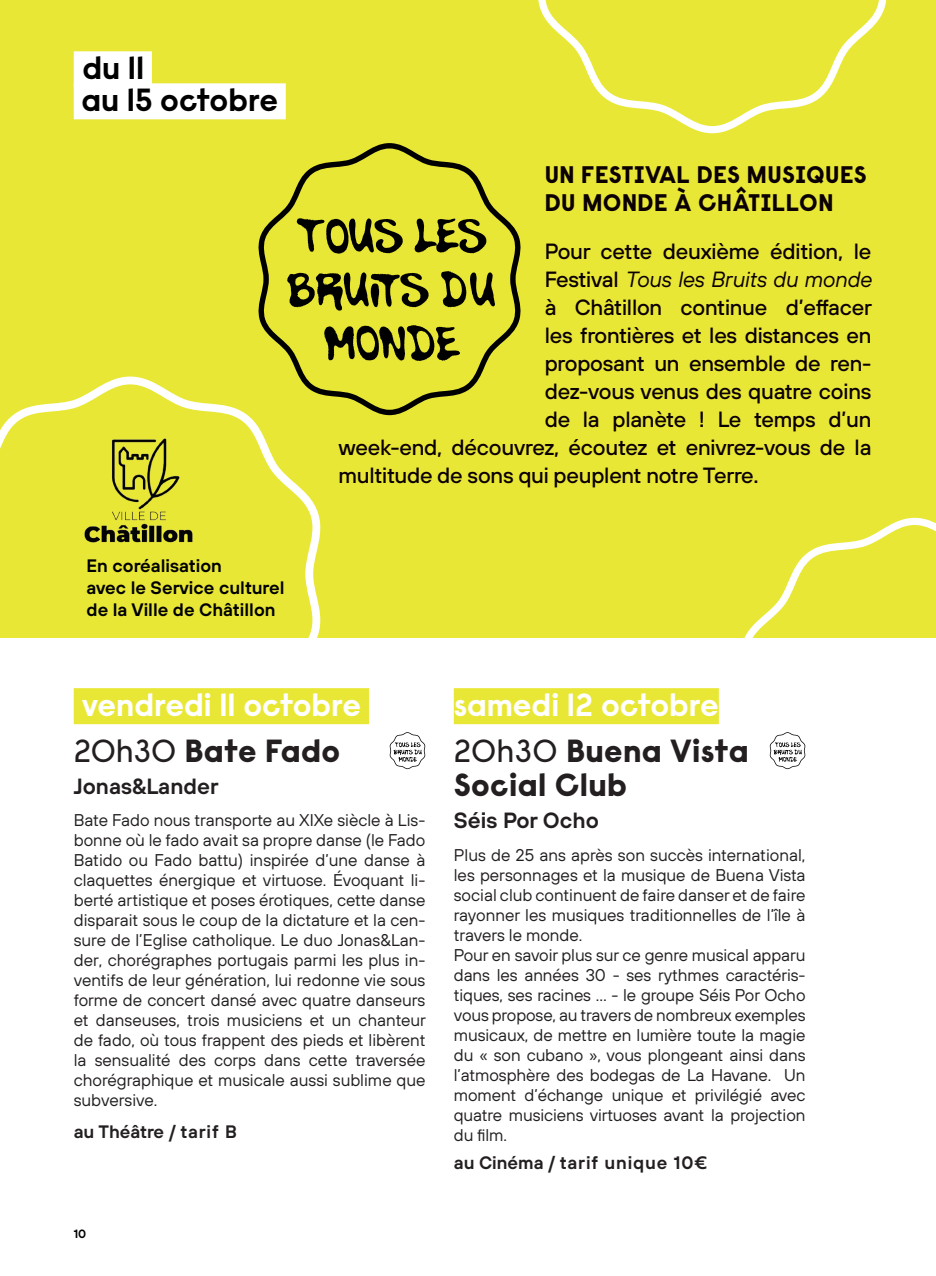
<style>
.page{position:relative;width:936px;height:1276px;background:#fff}
.page>*{position:absolute;margin:0;border:0;box-sizing:border-box;transform-origin:0 0}
.t1{font:700 32px/45.4px "Raisonne";color:#fff}
.t2{font:700 32px/32px "Raisonne";color:#000001}
.t3{font:800 32px "Raisonne";letter-spacing:.01em;color:#231f20}
.t4{font:800 24px/28.8px "Raisonne";letter-spacing:.02em;color:#0b0002}
.t5{font:500 22px "TT Hoves";letter-spacing:-.01em;color:#0b0002}
.t6{font:italic 22px "TT Hoves";letter-spacing:-.01em;color:#0b0002}
.t7{font:600 22px "TT Hoves";color:#231f20}
.t8{font:600 18px/22px "TT Hoves";color:#000001}
.t9{font:600 18px "TT Hoves";letter-spacing:.05em;color:#231f20}
.t10{font:600 18px "TT Hoves";color:#231f20}
.t11{font:17px/20px "TT Hoves";letter-spacing:-.005em;color:#231f20;text-align:justify}
.t12{font:600 12px "TT Hoves";color:#000001}
.s1{font-weight:500;font-style:normal}
.s2{font-weight:400;color:#231f20}
.s3{font-weight:800;color:#231f20}
</style>
<div class="page">
<div style="left:0;top:0;width:935px;height:638px;background:#e9e736"></div>
<svg style="left:0;top:376px;width:321px;height:262px"></svg>
<div style="left:74px;top:51px;width:78px;height:36px;background:#fff"></div>
<div style="left:74px;top:83px;width:212px;height:36px;background:#fff"></div>
<div style="left:74px;top:688px;width:295px;height:36px;background:#e9e736"></div>
<div style="left:454px;top:688px;width:264px;height:36px;background:#e9e736"></div>
<svg style="left:257px;top:143px;width:264px;height:272px"></svg>
<svg style="left:414px;top:218px;width:72px;height:35px"></svg>
<svg style="left:297px;top:218px;width:106px;height:36px"></svg>
<svg style="left:441px;top:271px;width:54px;height:36px"></svg>
<svg style="left:287px;top:272px;width:141px;height:39px"></svg>
<svg style="left:324px;top:325px;width:136px;height:36px"></svg>
<svg style="left:389px;top:732px;width:36px;height:37px"></svg>
<svg style="left:769px;top:732px;width:36px;height:37px"></svg>
<svg style="left:538px;top:0;width:349px;height:133px"></svg>
<svg style="left:744px;top:518px;width:191px;height:120px"></svg>
<img style="left:81px;top:403px;width:125px;height:189px">
<h1 class="t2" style="left:81px;top:52px;width:198px">du 11<br>au 15 octobre</h1>
<p class="t8" style="left:86px;top:554px;width:199px">En coréalisation<br>avec le Service culturel de la Ville de Châtillon</p>
<h2 class="t4" style="left:544px;top:159px;width:323px">UN FESTIVAL DES MUSIQUES<br>DU MONDE À CHÂTILLON</h2>
<p class="t5" style="left:544px;top:237px;width:328px">Pour cette deuxième édition, le</p>
<p class="t6" style="left:544px;top:265px;width:328px"><span class="s1">Festival</span> Tous les Bruits du monde</p>
<p class="t5" style="left:544px;top:293px;width:329px">à Châtillon continue d’effacer</p>
<p class="t5" style="left:544px;top:321px;width:328px">les frontières et les distances en</p>
<p class="t5" style="left:544px;top:349px;width:328px">proposant un ensemble de ren-</p>
<p class="t5" style="left:544px;top:377px;width:328px">dez-vous venus des quatre coins</p>
<p class="t5" style="left:544px;top:405px;width:328px">de la planète ! Le temps d’un</p>
<p class="t5" style="left:338px;top:433px;width:534px">week-end, découvrez, écoutez et enivrez-vous de la</p>
<p class="t5" style="left:338px;top:461px;width:422px">multitude de sons qui peuplent notre Terre.</p>
<h1 class="t1" style="left:74px;top:681px;width:289px">vendredi 11 octobre<br><span class="s2">20h30</span> <span class="s3">Bate Fado</span></h1>
<p class="t7" style="left:74px;top:771px;width:146px">Jonas&amp;Lander</p>
<p class="t11" style="left:74px;top:809px;width:354px">Bate Fado nous transporte au XIXe siècle à Lis&shy;bonne où le fado avait sa propre danse (le Fado Batido ou Fado battu) inspirée d’une danse à claquettes énergique et virtuose. Évoquant li&shy;berté artistique et poses érotiques, cette danse disparait sous le coup de la dictature et la cen&shy;sure de l’Eglise catholique. Le duo Jonas&amp;Lan&shy;der, chorégraphes portugais parmi les plus in&shy;ventifs de leur génération, lui redonne vie sous forme de concert dansé avec quatre danseurs et danseuses, trois musiciens et un chanteur de fado, où tous frappent des pieds et libèrent la sensualité des corps dans cette traversée chorégraphique et musicale aussi sublime que subversive.</p>
<p class="t10" style="left:74px;top:1120px;width:165px">au Théâtre / tarif B</p>
<p class="t12" style="left:74px;top:1225px;width:14px">10</p>
<h1 class="t1" style="left:454px;top:681px;width:296px;line-height:46.2px">samedi 12 octobre<br><span class="s2">20h30</span> <span class="s3">Buena Vista</span></h1>
<h1 class="t3" style="left:454px;top:763px;width:175px">Social Club</h1>
<p class="t7" style="left:454px;top:806px;width:147px">Séis Por Ocho</p>
<p class="t11" style="left:454px;top:844px;width:353px;text-align:left">Plus de 25 ans après son succès international, les personnages et la musique de Buena Vista social club continuent de faire danser et de faire rayonner les musiques traditionnelles de l’île à travers le monde.<br>Pour en savoir plus sur ce genre musical apparu dans les années 30 - ses rythmes caractéris&shy;tiques, ses racines … - le groupe Séis Por Ocho vous propose, au travers de nombreux exemples musicaux, de mettre en lumière toute la magie du « son cubano », vous plongeant ainsi dans l’atmosphère des bodegas de La Havane. Un moment d’échange unique et privilégié avec quatre musiciens virtuoses avant la projection du film.</p>
<p class="t9" style="left:454px;top:1150px;width:255px">au Cinéma / tarif unique 10€</p>
</div>
